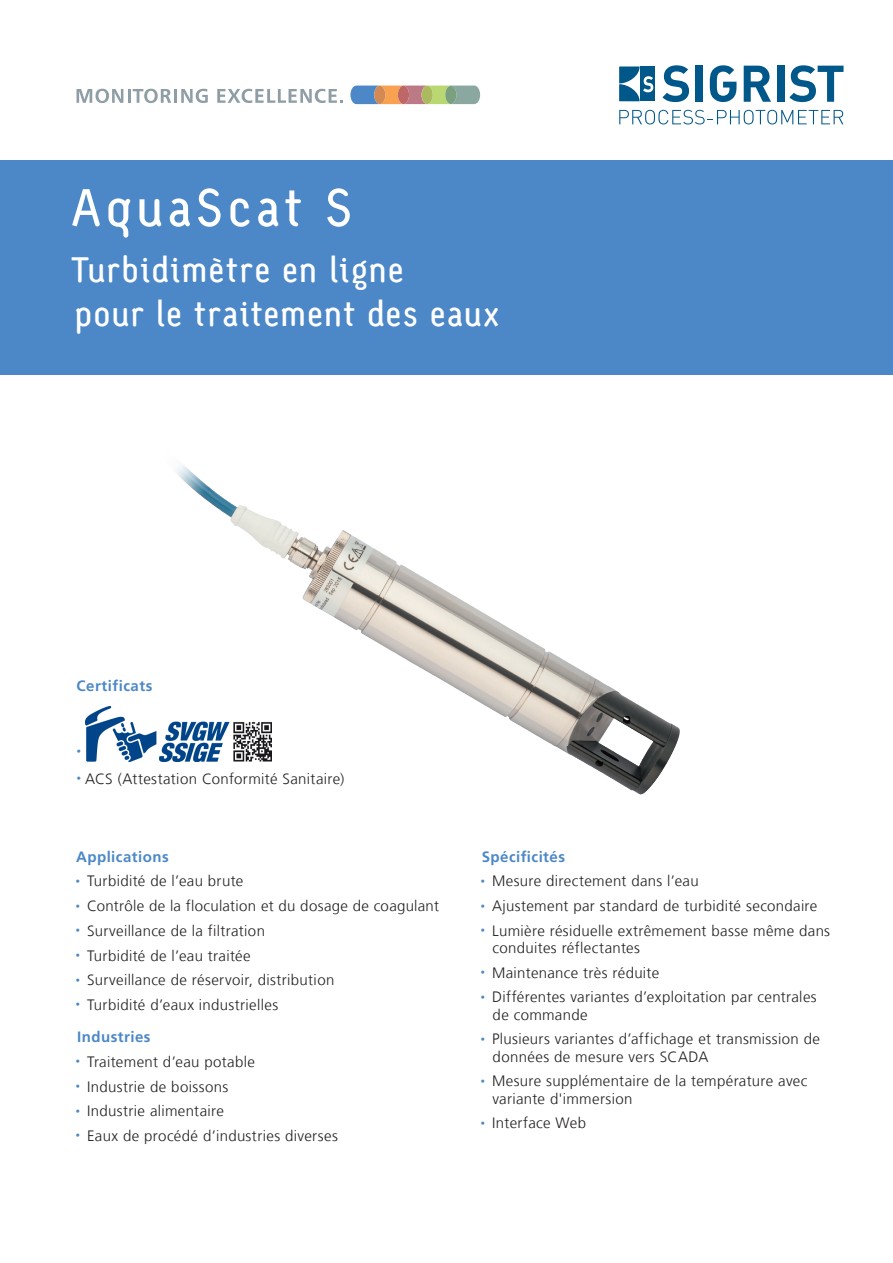
<style>
.page{position:relative;width:893px;height:1263px;background:#fff}
.page>*{position:absolute;margin:0;border:0;box-sizing:border-box;transform-origin:0 0}
.Titel{font:54px "Sgiv 1 Medium CAP Snum";letter-spacing:.1em;color:#fff}
.Untertitel{font:36px/43.2px "Sgiv 1 Medium CAP Snum";letter-spacing:.045em;color:#fff}
.Grundtext{font:300 15px/17.2px "Frutiger LT Com";letter-spacing:.02em;color:#231f20}
.Untertitel-2{font:700 15px "Frutiger LT Com";letter-spacing:.03em;color:#4c88c7}
.Untertitel-3{font:300 15px "Frutiger LT Com";letter-spacing:.02em;color:#231f20}
.Grundtext-2{font:10.5px "Wingdings";color:#4c88c7}
.s1{color:#4c88c7}
</style>
<div class="page">
<img style="left:94px;top:374px;width:650px;height:421px">
<div style="left:0;top:160px;width:893px;height:214px;background:#4c88c7"></div>
<img style="left:85px;top:707px;width:186px;height:54px">
<svg style="left:662px;top:65px;width:27px;height:37px"></svg>
<div style="left:696px;top:66px;width:7px;height:36px;background:#005789"></div>
<svg style="left:710px;top:65px;width:26px;height:37px"></svg>
<svg style="left:744px;top:66px;width:27px;height:36px"></svg>
<div style="left:777px;top:66px;width:7px;height:36px;background:#005789"></div>
<svg style="left:789px;top:65px;width:54px;height:37px"></svg>
<svg style="left:619px;top:110px;width:224px;height:14px"></svg>
<div style="left:640px;top:67px;width:15px;height:34px;background:#005789"></div>
<svg style="left:619px;top:67px;width:34px;height:34px"></svg>
<svg style="left:77px;top:89px;width:94px;height:14px"></svg>
<hr style="left:174px;top:89px;width:3px;height:14px;background:#8f9ea5">
<svg style="left:181px;top:89px;width:27px;height:14px"></svg>
<svg style="left:217px;top:89px;width:125px;height:14px"></svg>
<svg style="left:350px;top:86px;width:130px;height:18px;background:#a69e8a"></svg>
<div style="left:445px;top:86px;width:11px;height:18px;background:#7aa080;border-radius:50%"></div>
<p class="Titel" style="left:72px;top:179px;width:281px">AquaScat S</p>
<p class="Untertitel" style="left:71px;top:249px;width:429px">Turbidimètre en ligne<br>pour le traitement des eaux</p>
<p class="Untertitel-2" style="left:77px;top:677px;width:77px">Certificats</p>
<p class="Grundtext-2" style="left:77px;top:746px;width:6px">•</p>
<p class="Grundtext-2" style="left:77px;top:772px;width:6px">•</p>
<p class="Untertitel-3" style="left:85px;top:770px;width:261px">ACS (Attestation Conformité Sanitaire)</p>
<p class="Untertitel-2" style="left:76px;top:848px;width:94px">Applications</p>
<p class="Grundtext" style="left:75px;top:873px;width:170px"><span class="s1">•</span> Turbidité de l’eau brute</p>
<p class="Grundtext" style="left:75px;top:897px;width:365px"><span class="s1">•</span> Contrôle de la floculation et du dosage de coagulant</p>
<p class="Grundtext" style="left:75px;top:922px;width:191px"><span class="s1">•</span> Surveillance de la filtration</p>
<p class="Grundtext" style="left:75px;top:947px;width:177px"><span class="s1">•</span> Turbidité de l’eau traitée</p>
<p class="Grundtext" style="left:75px;top:971px;width:261px"><span class="s1">•</span> Surveillance de réservoir, distribution</p>
<p class="Grundtext" style="left:75px;top:996px;width:204px"><span class="s1">•</span> Turbidité d’eaux industrielles</p>
<p class="Untertitel-2" style="left:77px;top:1028px;width:75px">Industries</p>
<p class="Grundtext" style="left:75px;top:1053px;width:181px"><span class="s1">•</span> Traitement d’eau potable</p>
<p class="Grundtext" style="left:75px;top:1078px;width:154px"><span class="s1">•</span> Industrie de boissons</p>
<p class="Grundtext" style="left:75px;top:1102px;width:150px"><span class="s1">•</span> Industrie alimentaire</p>
<p class="Grundtext" style="left:75px;top:1127px;width:264px"><span class="s1">•</span> Eaux de procédé d’industries diverses</p>
<p class="Untertitel-2" style="left:482px;top:848px;width:85px">Spécificités</p>
<p class="Grundtext" style="left:480px;top:873px;width:220px"><span class="s1">•</span> Mesure directement dans l’eau</p>
<p class="Grundtext" style="left:480px;top:897px;width:338px"><span class="s1">•</span> Ajustement par standard de turbidité secondaire</p>
<p class="Grundtext" style="left:493px;top:922px;width:339px;text-indent:-12px"><span class="s1">•</span> Lumière résiduelle extrêmement basse même dans conduites réflectantes</p>
<p class="Grundtext" style="left:480px;top:964px;width:180px"><span class="s1">•</span> Maintenance très réduite</p>
<p class="Grundtext" style="left:493px;top:989px;width:326px;text-indent:-12px"><span class="s1">•</span> Différentes variantes d’exploitation par centrales de commande</p>
<p class="Grundtext" style="left:493px;top:1031px;width:329px;text-indent:-12px"><span class="s1">•</span> Plusieurs variantes d’affichage et transmission de données de mesure vers SCADA</p>
<p class="Grundtext" style="left:492px;top:1073px;width:317px;text-indent:-12px"><span class="s1">•</span> Mesure supplémentaire de la température avec variante d'immersion</p>
<p class="Grundtext" style="left:480px;top:1114px;width:107px"><span class="s1">•</span> Interface Web</p>
</div>
